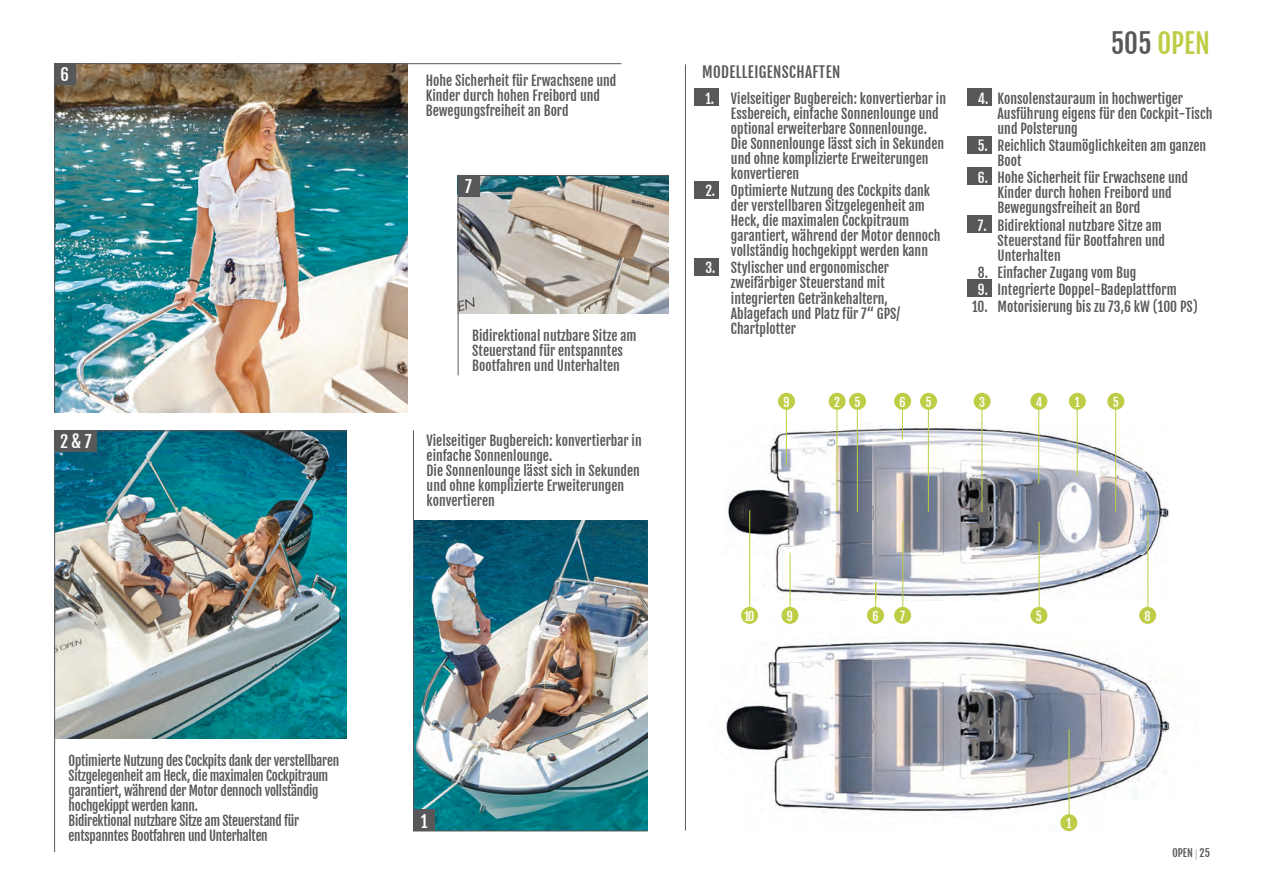
<style>
.page{position:relative;width:1263px;height:894px;background:#fff}
.page>*{position:absolute;margin:0;border:0;box-sizing:border-box;transform-origin:0 0}
.t1{font:27px "Fjalla One";color:#bfcd46}
.t2{font:16.5px "Fjalla One";color:#fff}
.t3{font:15px "Fjalla One";letter-spacing:.025em;color:#57585a}
.t4{font:13.5px/15px "Fjalla One";color:#57585a}
.t5{font:13.5px/15px "Fjalla One";letter-spacing:-.02em;color:#57585a}
.t6{font:12px "Fjalla One";color:#fff}
.t7{font:10.5px "Fjalla One";color:#57585a}
.s1{color:#fff}
.s2{color:#57585a}
.s3{font-family:"Source Sans Pro";font-weight:300}
</style>
<div class="page">
<img style="left:55px;top:64px;width:353px;height:348px">
<img style="left:55px;top:431px;width:292px;height:307px">
<img style="left:414px;top:520px;width:234px;height:310px">
<img style="left:459px;top:176px;width:209px;height:138px">
<img style="left:725px;top:615px;width:446px;height:215px">
<img style="left:724px;top:423px;width:446px;height:176px">
<hr style="left:786px;top:401px;width:1px;height:64px;background:#bfcd46">
<div style="left:778px;top:392px;width:17px;height:17px;background:#bfcd46;border-radius:50%"></div>
<hr style="left:837px;top:401px;width:1px;height:110px;background:#bfcd46">
<div style="left:829px;top:392px;width:17px;height:17px;background:#bfcd46;border-radius:50%"></div>
<hr style="left:857px;top:401px;width:1px;height:110px;background:#bfcd46">
<div style="left:849px;top:392px;width:17px;height:17px;background:#bfcd46;border-radius:50%"></div>
<hr style="left:902px;top:401px;width:1px;height:38px;background:#bfcd46">
<div style="left:894px;top:392px;width:17px;height:17px;background:#bfcd46;border-radius:50%"></div>
<hr style="left:928px;top:401px;width:1px;height:110px;background:#bfcd46">
<div style="left:920px;top:392px;width:17px;height:17px;background:#bfcd46;border-radius:50%"></div>
<hr style="left:982px;top:401px;width:1px;height:110px;background:#bfcd46">
<div style="left:974px;top:392px;width:17px;height:17px;background:#bfcd46;border-radius:50%"></div>
<hr style="left:1038px;top:401px;width:1px;height:82px;background:#bfcd46">
<div style="left:1030px;top:392px;width:17px;height:17px;background:#bfcd46;border-radius:50%"></div>
<hr style="left:1077px;top:401px;width:1px;height:74px;background:#bfcd46">
<div style="left:1069px;top:392px;width:17px;height:17px;background:#bfcd46;border-radius:50%"></div>
<hr style="left:1115px;top:401px;width:1px;height:110px;background:#bfcd46">
<div style="left:1107px;top:392px;width:17px;height:17px;background:#bfcd46;border-radius:50%"></div>
<hr style="left:790px;top:552px;width:1px;height:63px;background:#bfcd46">
<div style="left:781px;top:606px;width:17px;height:17px;background:#bfcd46;border-radius:50%"></div>
<hr style="left:902px;top:521px;width:1px;height:94px;background:#bfcd46">
<div style="left:894px;top:606px;width:17px;height:17px;background:#bfcd46;border-radius:50%"></div>
<hr style="left:875px;top:581px;width:1px;height:34px;background:#bfcd46">
<div style="left:867px;top:606px;width:17px;height:17px;background:#bfcd46;border-radius:50%"></div>
<hr style="left:1039px;top:521px;width:1px;height:94px;background:#bfcd46">
<div style="left:1030px;top:606px;width:17px;height:17px;background:#bfcd46;border-radius:50%"></div>
<hr style="left:1069px;top:728px;width:1px;height:94px;background:#bfcd46">
<div style="left:1060px;top:813px;width:17px;height:17px;background:#bfcd46;border-radius:50%"></div>
<hr style="left:749px;top:510px;width:1px;height:105px;background:#bfcd46">
<div style="left:741px;top:606px;width:17px;height:17px;background:#bfcd46;border-radius:50%"></div>
<hr style="left:1147px;top:511px;width:1px;height:104px;background:#bfcd46">
<div style="left:1139px;top:606px;width:17px;height:17px;background:#bfcd46;border-radius:50%"></div>
<div style="left:694px;top:258px;width:25px;height:17px;background:#57585a"></div>
<div style="left:967px;top:168px;width:25px;height:17px;background:#57585a"></div>
<div style="left:967px;top:215px;width:25px;height:17px;background:#57585a"></div>
<div style="left:694px;top:182px;width:25px;height:17px;background:#57585a"></div>
<div style="left:967px;top:89px;width:25px;height:17px;background:#57585a"></div>
<div style="left:967px;top:136px;width:25px;height:17px;background:#57585a"></div>
<div style="left:694px;top:89px;width:25px;height:17px;background:#57585a"></div>
<div style="left:967px;top:280px;width:25px;height:17px;background:#57585a"></div>
<hr style="left:685px;top:64px;width:1px;height:766px;background:#57585a">
<hr style="left:55px;top:63px;width:566px;height:1px;background:#57585a">
<hr style="left:55px;top:430px;width:292px;height:1px;background:#57585a">
<hr style="left:413px;top:830px;width:235px;height:1px;background:#57585a">
<hr style="left:458px;top:175px;width:1px;height:200px;background:#57585a">
<div style="left:458px;top:175px;width:21px;height:21px;background:#57585a"></div>
<div style="left:55px;top:430px;width:42px;height:21px;background:#57585a"></div>
<div style="left:413px;top:809px;width:22px;height:21px;background:#57585a"></div>
<hr style="left:54px;top:63px;width:1px;height:349px;background:#57585a">
<hr style="left:458px;top:175px;width:210px;height:1px;background:#57585a">
<hr style="left:54px;top:430px;width:1px;height:421px;background:#57585a">
<hr style="left:413px;top:430px;width:1px;height:400px;background:#57585a">
<div style="left:54px;top:63px;width:21px;height:21px;background:#57585a"></div>
<p class="t2" style="left:61px;top:65px;width:10px">6</p>
<p class="t2" style="left:60px;top:431px;width:33px">2 &amp; 7</p>
<p class="t5" style="left:69px;top:752px;width:272px">Optimierte Nutzung des Cockpits dank der verstellbaren Sitzgelegenheit am Heck, die maximalen Cockpitraum garantiert, während der Motor dennoch vollständig hochgekippt werden kann.<br>Bidirektional nutzbare Sitze am Steuerstand für entspanntes Bootfahren und Unterhalten</p>
<p class="t4" style="left:426px;top:73px;width:192px">Hohe Sicherheit für Erwachsene und<br>Kinder durch hohen Freibord und<br>Bewegungsfreiheit an Bord</p>
<p class="t2" style="left:465px;top:176px;width:8px">7</p>
<p class="t4" style="left:472px;top:327px;width:166px">Bidirektional nutzbare Sitze am<br>Steuerstand für entspanntes<br>Bootfahren und Unterhalten</p>
<p class="t4" style="left:427px;top:433px;width:217px">Vielseitiger Bugbereich: konvertierbar in einfache Sonnenlounge.<br>Die Sonnenlounge lässt sich in Sekunden und ohne komplizierte Erweiterungen konvertieren</p>
<p class="t3" style="left:702px;top:62px;width:140px">MODELLEIGENSCHAFTEN</p>
<p class="t4" style="left:731px;top:91px;width:217px;text-indent:-26px"><span class="s1">1.</span> Vielseitiger Bugbereich: konvertierbar in Essbereich, einfache Sonnenlounge und optional erweiterbare Sonnenlounge.<br>Die Sonnenlounge lässt sich in Sekunden und ohne komplizierte Erweiterungen konvertieren</p>
<p class="t4" style="left:731px;top:183px;width:211px;text-indent:-26px"><span class="s1">2.</span> Optimierte Nutzung des Cockpits dank der verstellbaren Sitzgelegenheit am Heck, die maximalen Cockpitraum garantiert, während der Motor dennoch vollständig hochgekippt werden kann</p>
<p class="t4" style="left:731px;top:260px;width:171px;text-indent:-26px"><span class="s1">3.</span> Stylischer und ergonomischer zweifärbiger Steuerstand mit integrierten Getränkehaltern,<br>Ablagefach und Platz für 7“ GPS/<br>Chartplotter</p>
<h1 class="t1" style="left:1111px;top:27px;width:101px"><span class="s2">505</span> OPEN</h1>
<p class="t4" style="left:997px;top:91px;width:216px;text-indent:-20px"><span class="s1">4.</span> Konsolenstauraum in hochwertiger<br>Ausführung eigens für den Cockpit-Tisch und Polsterung</p>
<p class="t4" style="left:997px;top:138px;width:210px;text-indent:-20px"><span class="s1">5.</span> Reichlich Staumöglichkeiten am ganzen<br>Boot</p>
<p class="t4" style="left:997px;top:170px;width:192px;text-indent:-20px"><span class="s1">6.</span> Hohe Sicherheit für Erwachsene und<br>Kinder durch hohen Freibord und<br>Bewegungsfreiheit an Bord</p>
<p class="t4" style="left:997px;top:218px;width:169px;text-indent:-20px"><span class="s1">7.</span> Bidirektional nutzbare Sitze am<br>Steuerstand für Bootfahren und<br>Unterhalten</p>
<p class="t4" style="left:978px;top:265px;width:160px">8. Einfacher Zugang vom Bug</p>
<p class="t4" style="left:978px;top:282px;width:200px"><span class="s1">9.</span> Integrierte Doppel-Badeplattform</p>
<p class="t4" style="left:972px;top:299px;width:227px">10. Motorisierung bis zu 73,6 kW (100 PS)</p>
<p class="t6" style="left:783px;top:394px;width:8px">9</p>
<p class="t6" style="left:834px;top:394px;width:28px">2 5</p>
<p class="t6" style="left:899px;top:394px;width:8px">6</p>
<p class="t6" style="left:925px;top:394px;width:8px">5</p>
<p class="t6" style="left:979px;top:394px;width:8px">3</p>
<p class="t6" style="left:1036px;top:394px;width:8px">4</p>
<p class="t6" style="left:1075px;top:394px;width:6px">1</p>
<p class="t6" style="left:1113px;top:394px;width:8px">5</p>
<p class="t6" style="left:745px;top:608px;width:11px">10</p>
<p class="t6" style="left:1144px;top:608px;width:8px">8</p>
<p class="t6" style="left:787px;top:608px;width:8px">9</p>
<p class="t6" style="left:872px;top:608px;width:8px">6</p>
<p class="t6" style="left:900px;top:608px;width:6px">7</p>
<p class="t6" style="left:1036px;top:608px;width:8px">5</p>
<p class="t2" style="left:421px;top:810px;width:8px">1</p>
<p class="t6" style="left:1066px;top:815px;width:6px">1</p>
<p class="t7" style="left:1172px;top:845px;width:39px">OPEN <span class="s3">|</span> 25</p>
</div>
